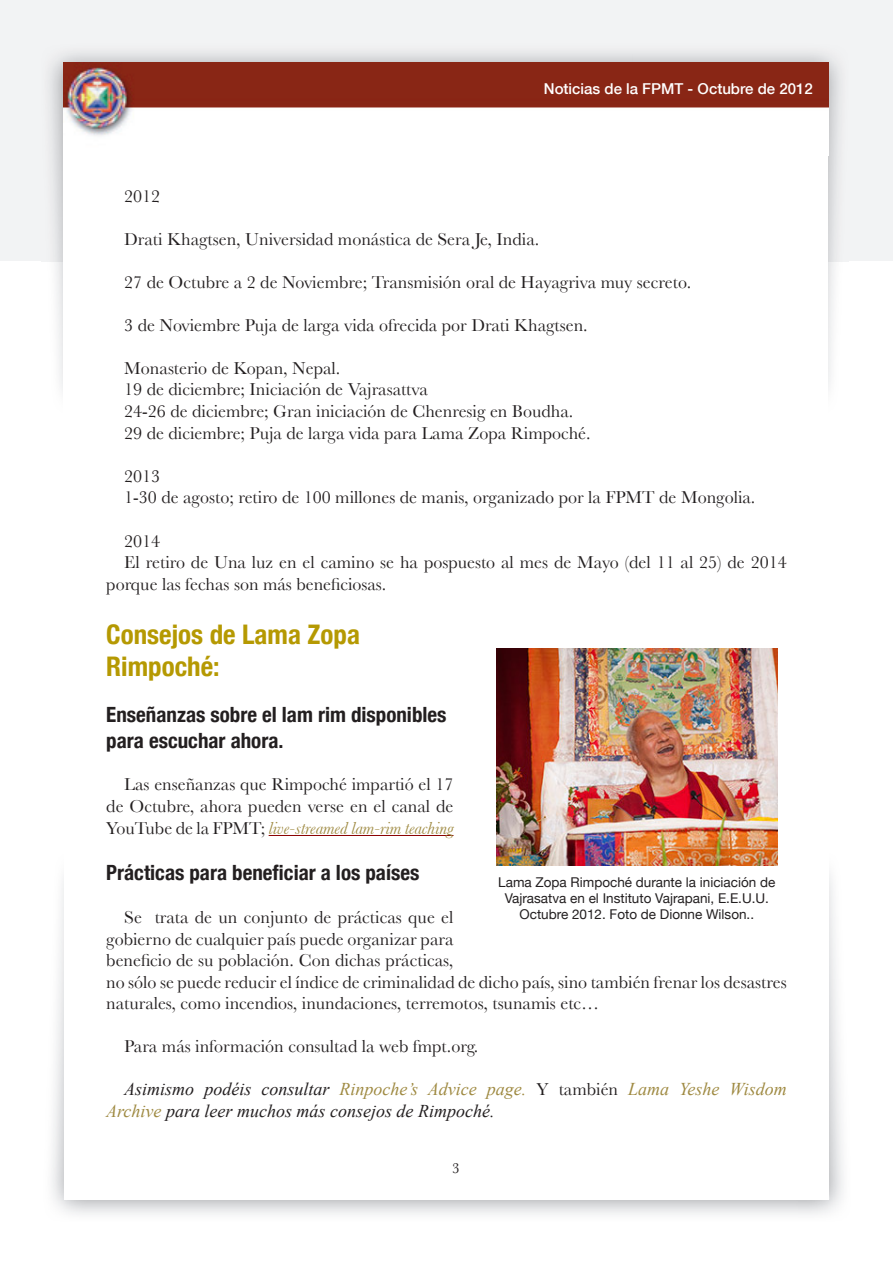
<style>
.page{position:relative;width:893px;height:1263px;background:#fff}
.page>*{position:absolute;margin:0;border:0;box-sizing:border-box;transform-origin:0 0}
.Text_title_sub1{font:700 condensed 27px/32.4px "Helvetica Neue";color:#b59902}
.Text_title_sub2{font:700 condensed 21px/25.2px "Helvetica Neue";color:#231f20}
.t1{font:18px/21.6px "Baskerville";color:#231f20}
.t2{font:italic 18px/21.6px "Times New Roman";color:#231f20}
.t3{font:500 15px "Helvetica Neue";color:#fff}
.t4{font:15px "Baskerville";color:#231f20}
.Foto_pie{font:13.5px/16.2px "Helvetica Neue";color:#231f20;text-align:center}
.s1{font-style:italic;color:#9f8a42}
.s2{color:#9f8a42}
.s3{font-family:"Baskerville";font-style:normal}
</style>
<div class="page">
<div style="left:0;top:0;width:893px;height:261px;background:#f2f3f4"></div>
<img style="left:41px;top:53px;width:807px;height:338px">
<div style="left:63px;top:64px;width:765px;height:418px;background:#fff"></div>
<img style="left:63px;top:62px;width:765px;height:74px">
<hr style="left:269px;top:835px;width:184px;height:1px;background:#8b0202">
<img style="left:497px;top:648px;width:280px;height:217px">
<p class="t3" style="left:544px;top:80px;width:270px">Noticias de la FPMT - Octubre de 2012</p>
<p class="t1" style="left:124px;top:185px;width:37px">2012</p>
<p class="t1" style="left:124px;top:228px;width:416px">Drati Khagtsen, Universidad monástica de Sera Je, India.</p>
<p class="t1" style="left:124px;top:271px;width:568px">27 de Octubre a 2 de Noviembre; Transmisión oral de Hayagriva muy secreto.</p>
<p class="t1" style="left:124px;top:314px;width:465px">3 de Noviembre Puja de larga vida ofrecida por Drati Khagtsen.</p>
<p class="t1" style="left:124px;top:357px;width:218px">Monasterio de Kopan, Nepal.</p>
<p class="t1" style="left:124px;top:379px;width:305px">19 de diciembre; Iniciación de Vajrasattva</p>
<p class="t1" style="left:124px;top:400px;width:450px">24-26 de diciembre; Gran iniciación de Chenresig en Boudha.</p>
<p class="t1" style="left:124px;top:422px;width:468px">29 de diciembre; Puja de larga vida para Lama Zopa Rimpoché.</p>
<p class="t1" style="left:124px;top:465px;width:37px">2013</p>
<p class="t1" style="left:124px;top:487px;width:633px">1-30 de agosto; retiro de 100 millones de manis, organizado por la FPMT de Mongolia.</p>
<p class="t1" style="left:124px;top:530px;width:37px">2014</p>
<p class="t1" style="left:106px;top:551px;width:682px;text-indent:18px">El retiro de Una luz en el camino se ha pospuesto al mes de Mayo (del 11 al 25) de 2014 porque las fechas son más beneficiosas.</p>
<p class="Text_title_sub1" style="left:106px;top:617px;width:255px">Consejos de Lama Zopa<br>Rimpoché:</p>
<p class="Text_title_sub2" style="left:106px;top:702px;width:342px">Enseñanzas sobre el lam rim disponibles para escuchar ahora.</p>
<p class="t1" style="left:106px;top:774px;width:349px;text-align:justify;text-indent:18px">Las enseñanzas que Rimpoché impartió el 17 de Octubre, ahora pueden verse en el canal de YouTube de la FPMT; <span class="s1">live-streamed lam-rim teaching</span></p>
<p class="Text_title_sub2" style="left:106px;top:860px;width:315px">Prácticas para beneficiar a los países</p>
<p class="t1" style="left:106px;top:906px;width:682px;text-indent:18px">Se trata de un conjunto de prácticas que el<br>gobierno de cualquier país puede organizar para<br>beneficio de su población. Con dichas prácticas,<br>no sólo se puede reducir el índice de criminalidad de dicho país, sino también frenar los desastres naturales, como incendios, inundaciones, terremotos, tsunamis etc…</p>
<p class="t1" style="left:124px;top:1035px;width:356px">Para más información consultad la web fmpt.org.</p>
<p class="t2" style="left:106px;top:1078px;width:682px;text-indent:18px">Asimismo podéis consultar <span class="s2">Rinpoche’s Advice page.</span> <span class="s3">Y también</span> <span class="s2">Lama Yeshe Wisdom<br>Archive</span> para leer muchos más consejos de Rimpoché.</p>
<p class="Foto_pie" style="left:498px;top:873px;width:279px">Lama Zopa Rimpoché durante la iniciación de<br>Vajrasatva en el Instituto Vajrapani, E. E. U. U.<br>Octubre 2012. Foto de Dionne Wilson..</p>
<p class="t4" style="left:452px;top:1160px;width:9px">3</p>
</div>
